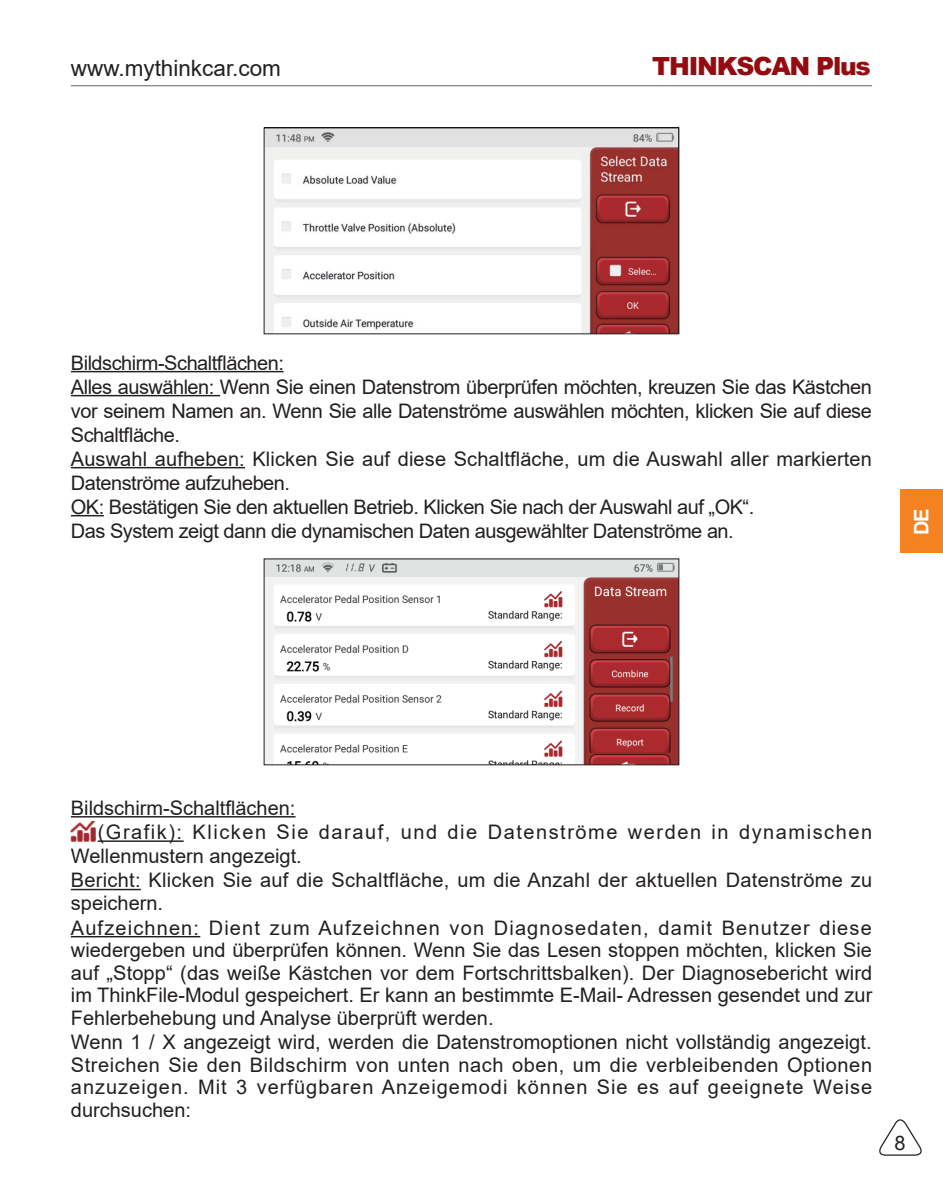
<style>
.page{position:relative;width:943px;height:1177px;background:#fff}
.page>*{position:absolute;margin:0;border:0;box-sizing:border-box;transform-origin:0 0}
.t1{font:900 25px "Arial";letter-spacing:-.05em;color:#940c12}
.t2{font:22.5px "Arial";color:#231f20}
.t3{font:20px/22.5px "Arial";color:#231f20;text-align:justify}
.t4{font:20px/24px "Arial";letter-spacing:-.025em;color:#231f20}
.t5{font:20px "Arial";letter-spacing:.075em;color:#231f20}
.t6{font:700 20px "Arial";color:#fff}
</style>
<div class="page">
<div style="left:900px;top:489px;width:43px;height:64px;background:#f58220"></div>
<svg style="left:879px;top:1119px;width:43px;height:37px"></svg>
<hr style="left:71px;top:85px;width:801px;height:1px;background:#808285">
<hr style="left:71px;top:371px;width:212px;height:1px;background:#231f20">
<hr style="left:71px;top:395px;width:149px;height:1px;background:#231f20">
<hr style="left:71px;top:467px;width:174px;height:1px;background:#231f20">
<hr style="left:71px;top:515px;width:33px;height:1px;background:#231f20">
<hr style="left:71px;top:816px;width:224px;height:1px;background:#231f20">
<hr style="left:98px;top:840px;width:86px;height:1px;background:#231f20">
<hr style="left:71px;top:888px;width:70px;height:2px;background:#231f20">
<hr style="left:71px;top:935px;width:129px;height:2px;background:#231f20">
<img style="left:266px;top:130px;width:411px;height:202px">
<img style="left:266px;top:560px;width:411px;height:203px">
<img style="left:71px;top:821px;width:25px;height:21px">
<p class="t2" style="left:71px;top:53px;width:212px">www.mythinkcar.com</p>
<p class="t1" style="left:652px;top:48px;width:220px">THINKSCAN Plus</p>
<p class="t4" style="left:71px;top:350px;width:802px">Bildschirm-Schaltflächen:<br>Alles auswählen: Wenn Sie einen Datenstrom überprüfen möchten, kreuzen Sie das Kästchen vor seinem Namen an. Wenn Sie alle Datenströme auswählen möchten, klicken Sie auf diese Schaltfläche.<br>Auswahl aufheben: Klicken Sie auf diese Schaltfläche, um die Auswahl aller markierten Datenströme aufzuheben.<br>OK: Bestätigen Sie den aktuellen Betrieb. Klicken Sie nach der Auswahl auf „OK“.<br>Das System zeigt dann die dynamischen Daten ausgewählter Datenströme an.</p>
<p class="t6" style="left:907px;top:535px;width:28px;rotate:-90deg">DE</p>
<p class="t3" style="left:71px;top:796px;width:226px">Bildschirm-Schaltflächen:</p>
<p class="t5" style="left:98px;top:818px;width:776px">(Grafik): Klicken Sie darauf, und die Datenströme werden in dynamischen</p>
<p class="t3" style="left:71px;top:845px;width:232px">Wellenmustern angezeigt.</p>
<p class="t3" style="left:71px;top:869px;width:803px">Bericht: Klicken Sie auf die Schaltfläche, um die Anzahl der aktuellen Datenströme zu</p>
<p class="t3" style="left:71px;top:891px;width:94px">speichern.</p>
<p class="t3" style="left:71px;top:916px;width:803px">Aufzeichnen: Dient zum Aufzeichnen von Diagnosedaten, damit Benutzer diese wiedergeben und überprüfen können. Wenn Sie das Lesen stoppen möchten, klicken Sie auf „Stopp“ (das weiße Kästchen vor dem Fortschrittsbalken). Der Diagnosebericht wird im ThinkFile-Modul gespeichert. Er kann an bestimmte E-Mail- Adressen gesendet und zur Fehlerbehebung und Analyse überprüft werden.</p>
<p class="t3" style="left:71px;top:1030px;width:803px">Wenn 1 / X angezeigt wird, werden die Datenstromoptionen nicht vollständig angezeigt.<br>Streichen Sie den Bildschirm von unten nach oben, um die verbleibenden Optionen anzuzeigen. Mit 3 verfügbaren Anzeigemodi können Sie es auf geeignete Weise durchsuchen:</p>
<p class="t3" style="left:894px;top:1130px;width:13px">8</p>
</div>
